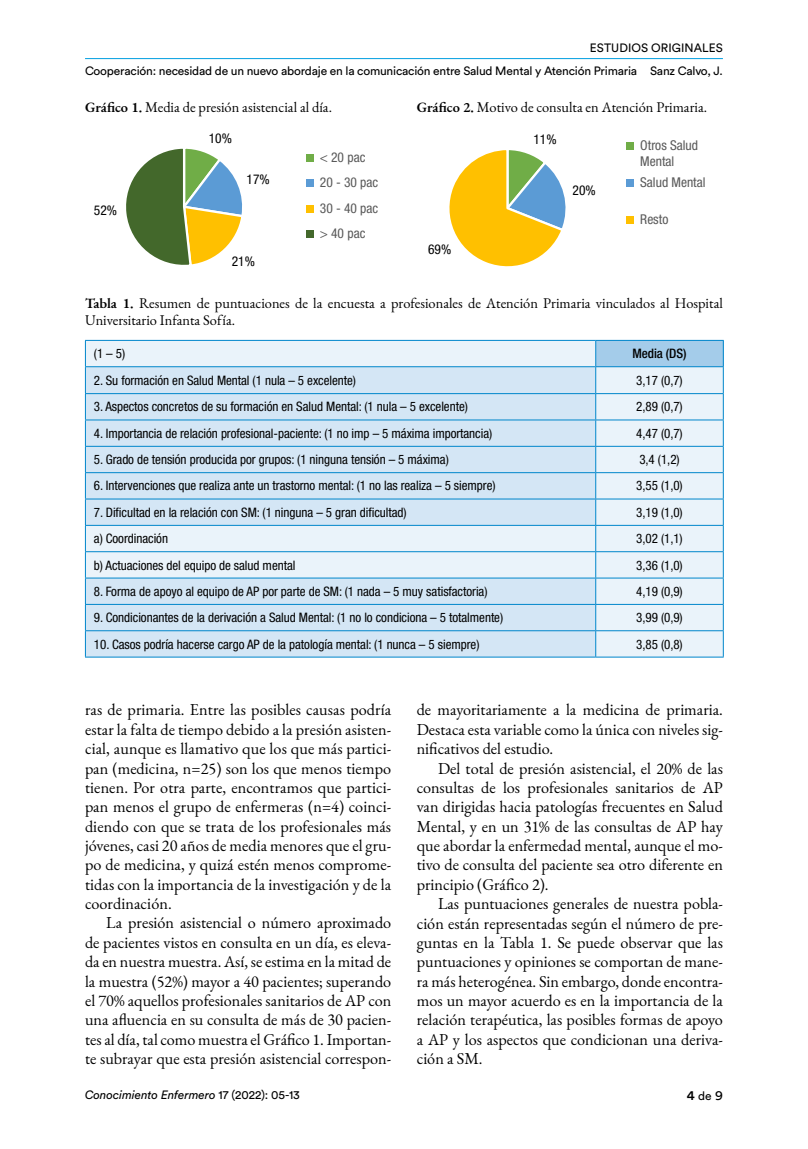
<style>
.page{position:relative;width:808px;height:1149px;background:#fff}
.page>*{position:absolute;margin:0;border:0;box-sizing:border-box;transform-origin:0 0}
.t1{font:16.2px/19.4px "EB Garamond";color:#000;text-align:justify}
.t2{font:14.4px/16.5px "EB Garamond";color:#000}
.t3{font:condensed 13.5px/25.3px "Helvetica Neue LT Pro";color:#595959}
.t4{font:condensed 13.5px "Helvetica Neue LT Pro";color:#000}
.t5{font:condensed 13.05px "Helvetica Neue LT Pro";letter-spacing:-.005em;color:#000}
.t6{font:500 condensed 13.05px "Helvetica Neue LT Pro";letter-spacing:-.005em;color:#000}
.t7{font:12px/22.5px "Circular Std";letter-spacing:-.015em;color:#000;text-align:right}
.t8{font:italic 12px "Circular Std";letter-spacing:-.005em;color:#000}
.s1{font-weight:600}
.s2{font-style:normal}
.s3{font-weight:500;font-size:13.5px}
.s4{font-size:13.5px}
</style>
<div class="page">
<hr style="left:85px;top:58px;width:638px;height:1px;background:#009ee0">
<svg style="left:126px;top:148px;width:116px;height:117px"></svg>
<div style="left:306px;top:154px;width:8px;height:8px;background:#70ad47"></div>
<div style="left:306px;top:180px;width:8px;height:7px;background:#5b9bd5"></div>
<div style="left:306px;top:205px;width:8px;height:7px;background:#ffc000"></div>
<div style="left:306px;top:230px;width:8px;height:8px;background:#43682b"></div>
<svg style="left:449px;top:150px;width:117px;height:117px"></svg>
<div style="left:626px;top:142px;width:8px;height:7px;background:#70ad47"></div>
<div style="left:626px;top:179px;width:8px;height:7px;background:#5b9bd5"></div>
<div style="left:626px;top:216px;width:8px;height:8px;background:#ffc000"></div>
<div style="left:86px;top:341px;width:637px;height:315px;background:#eaf3fa"></div>
<div style="left:596px;top:340px;width:127px;height:26px;background:#a4ccea"></div>
<svg style="left:86px;top:367px;width:509px;height:289px;background:#d5e7f5"></svg>
<hr style="left:85px;top:340px;width:511px;height:1px;background:#0086cb">
<hr style="left:596px;top:340px;width:128px;height:1px;background:#0086cb">
<hr style="left:85px;top:366px;width:511px;height:1px;background:#0086cb">
<hr style="left:596px;top:366px;width:128px;height:1px;background:#0086cb">
<hr style="left:85px;top:393px;width:511px;height:1px;background:#0086cb">
<hr style="left:596px;top:393px;width:128px;height:1px;background:#0086cb">
<hr style="left:85px;top:419px;width:511px;height:1px;background:#0086cb">
<hr style="left:596px;top:419px;width:128px;height:1px;background:#0086cb">
<hr style="left:85px;top:446px;width:511px;height:1px;background:#0086cb">
<hr style="left:596px;top:446px;width:128px;height:1px;background:#0086cb">
<hr style="left:85px;top:472px;width:511px;height:1px;background:#0086cb">
<hr style="left:596px;top:472px;width:128px;height:1px;background:#0086cb">
<hr style="left:85px;top:498px;width:511px;height:1px;background:#0086cb">
<hr style="left:596px;top:498px;width:128px;height:1px;background:#0086cb">
<hr style="left:85px;top:525px;width:511px;height:1px;background:#0086cb">
<hr style="left:596px;top:525px;width:128px;height:1px;background:#0086cb">
<hr style="left:85px;top:551px;width:511px;height:1px;background:#0086cb">
<hr style="left:596px;top:551px;width:128px;height:1px;background:#0086cb">
<hr style="left:85px;top:577px;width:511px;height:1px;background:#0086cb">
<hr style="left:596px;top:577px;width:128px;height:1px;background:#0086cb">
<hr style="left:85px;top:604px;width:511px;height:1px;background:#0086cb">
<hr style="left:596px;top:604px;width:128px;height:1px;background:#0086cb">
<hr style="left:85px;top:630px;width:511px;height:1px;background:#0086cb">
<svg style="left:85px;top:340px;width:1px;height:316px"></svg>
<hr style="left:596px;top:630px;width:128px;height:1px;background:#0086cb">
<svg style="left:595px;top:340px;width:1px;height:316px"></svg>
<svg style="left:723px;top:340px;width:1px;height:316px"></svg>
<hr style="left:85px;top:656px;width:511px;height:1px;background:#0086cb">
<hr style="left:596px;top:656px;width:128px;height:1px;background:#0086cb">
<p class="t7" style="left:85px;top:37px;width:639px">ESTUDIOS ORIGINALES<br>Cooperación: necesidad de un nuevo abordaje en la comunicación entre Salud Mental y Atención Primaria Sanz Calvo, J.</p>
<p class="t2" style="left:85px;top:99px;width:248px"><span class="s1">Gráfico 1.</span> Media de presión asistencial al día.</p>
<p class="t2" style="left:417px;top:99px;width:292px"><span class="s1">Gráfico 2.</span> Motivo de consulta en Atención Primaria.</p>
<p class="t4" style="left:209px;top:130px;width:25px">10%</p>
<p class="t4" style="left:247px;top:171px;width:25px">17%</p>
<p class="t4" style="left:533px;top:132px;width:25px">11%</p>
<p class="t3" style="left:640px;top:136px;width:59px;line-height:16.5px">Otros Salud<br>Mental</p>
<p class="t3" style="left:640px;top:169px;width:67px">Salud Mental</p>
<p class="t3" style="left:640px;top:206px;width:30px">Resto</p>
<p class="t3" style="left:320px;top:144px;width:60px">&lt; 20 pac<br>20 - 30 pac<br>30 - 40 pac &gt; 40 pac</p>
<p class="t4" style="left:573px;top:182px;width:25px">20%</p>
<p class="t4" style="left:94px;top:203px;width:25px">52%</p>
<p class="t4" style="left:232px;top:254px;width:25px">21%</p>
<p class="t4" style="left:428px;top:242px;width:25px">69%</p>
<p class="t2" style="left:85px;top:295px;width:639px"><span class="s1">Tabla 1.</span> Resumen de puntuaciones de la encuesta a profesionales de Atención Primaria vinculados al Hospital<br>Universitario Infanta Sofía.</p>
<p class="t5" style="left:94px;top:346px;width:33px">(1 – 5)</p>
<p class="t6" style="left:632px;top:346px;width:56px">Media (DS)</p>
<p class="t5" style="left:94px;top:372px;width:264px">2. Su formación en Salud Mental (1 nula – 5 excelente)</p>
<p class="t5" style="left:636px;top:372px;width:48px">3,17 (0,7)</p>
<p class="t5" style="left:94px;top:399px;width:375px">3. Aspectos concretos de su formación en Salud Mental: (1 nula – 5 excelente)</p>
<p class="t5" style="left:636px;top:399px;width:48px">2,89 (0,7)</p>
<p class="t5" style="left:94px;top:425px;width:400px">4. Importancia de relación profesional-paciente: (1 no imp – 5 máxima importancia)</p>
<p class="t5" style="left:636px;top:425px;width:48px">4,47 (0,7)</p>
<p class="t5" style="left:94px;top:452px;width:356px">5. Grado de tensión producida por grupos: (1 ninguna tensión – 5 máxima)</p>
<p class="t5" style="left:639px;top:452px;width:42px">3,4 (1,2)</p>
<p class="t5" style="left:94px;top:478px;width:403px">6. Intervenciones que realiza ante un trastorno mental: (1 no las realiza – 5 siempre)</p>
<p class="t5" style="left:636px;top:478px;width:48px">3,55 (1,0)</p>
<p class="t5" style="left:94px;top:504px;width:314px">7. Dificultad en la relación con SM: (1 ninguna – 5 gran dificultad)</p>
<p class="t5" style="left:636px;top:504px;width:48px">3,19 (1,0)</p>
<p class="t5" style="left:94px;top:531px;width:76px">a) Coordinación</p>
<p class="t5" style="left:636px;top:531px;width:48px">3,02 (1,1)</p>
<p class="t5" style="left:94px;top:557px;width:203px">b) Actuaciones del equipo de salud mental</p>
<p class="t5" style="left:636px;top:557px;width:48px">3,36 (1,0)</p>
<p class="t5" style="left:94px;top:583px;width:395px">8. Forma de apoyo al equipo de AP por parte de SM: (1 nada – 5 muy satisfactoria)</p>
<p class="t5" style="left:636px;top:583px;width:48px">4,19 (0,9)</p>
<p class="t5" style="left:94px;top:610px;width:411px">9. Condicionantes de la derivación a Salud Mental: (1 no lo condiciona – 5 totalmente)</p>
<p class="t5" style="left:636px;top:610px;width:48px">3,99 (0,9)</p>
<p class="t5" style="left:94px;top:636px;width:387px">10. Casos podría hacerse cargo AP de la patología mental: (1 nunca – 5 siempre)</p>
<p class="t5" style="left:636px;top:636px;width:48px">3,85 (0,8)</p>
<p class="t1" style="left:85px;top:700px;width:308px">ras de primaria. Entre las posibles causas podría estar la falta de tiempo debido a la presión asisten&shy;cial, aunque es llamativo que los que más partici&shy;pan (medicina, n=25) son los que menos tiempo tienen. Por otra parte, encontramos que partici&shy;pan menos el grupo de enfermeras (n=4) coinci&shy;diendo con que se trata de los profesionales más jóvenes, casi 20 años de media menores que el gru&shy;po de medicina, y quizá estén menos comprome&shy;tidas con la importancia de la investigación y de la coordinación.</p>
<p class="t1" style="left:85px;top:913px;width:308px;text-indent:21px">La presión asistencial o número aproximado de pacientes vistos en consulta en un día, es eleva&shy;da en nuestra muestra. Así, se estima en la mitad de la muestra (52%) mayor a 40 pacientes; superando el 70% aquellos profesionales sanitarios de AP con una afluencia en su consulta de más de 30 pacien&shy;tes al día, tal como muestra el Gráfico 1. Importan&shy;te subrayar que esta presión asistencial correspon-</p>
<p class="t1" style="left:417px;top:700px;width:308px">de mayoritariamente a la medicina de primaria.<br>Destaca esta variable como la única con niveles sig&shy;nificativos del estudio.</p>
<p class="t1" style="left:417px;top:758px;width:308px;text-indent:21px">Del total de presión asistencial, el 20% de las consultas de los profesionales sanitarios de AP van dirigidas hacia patologías frecuentes en Salud Mental, y en un 31% de las consultas de AP hay que abordar la enfermedad mental, aunque el mo&shy;tivo de consulta del paciente sea otro diferente en principio (Gráfico 2).</p>
<p class="t1" style="left:417px;top:893px;width:308px;text-indent:21px">Las puntuaciones generales de nuestra pobla&shy;ción están representadas según el número de pre&shy;guntas en la Tabla 1. Se puede observar que las puntuaciones y opiniones se comportan de mane&shy;ra más heterogénea. Sin embargo, donde encontra&shy;mos un mayor acuerdo es en la importancia de la relación terapéutica, las posibles formas de apoyo a AP y los aspectos que condicionan una deriva&shy;ción a SM.</p>
<p class="t8" style="left:85px;top:1087px;width:216px">Conocimiento Enfermero <span class="s2">17 (2022): 05-13</span></p>
<p class="t7" style="left:687px;top:1084px;width:38px"><span class="s3">4</span> de <span class="s4">9</span></p>
</div>
